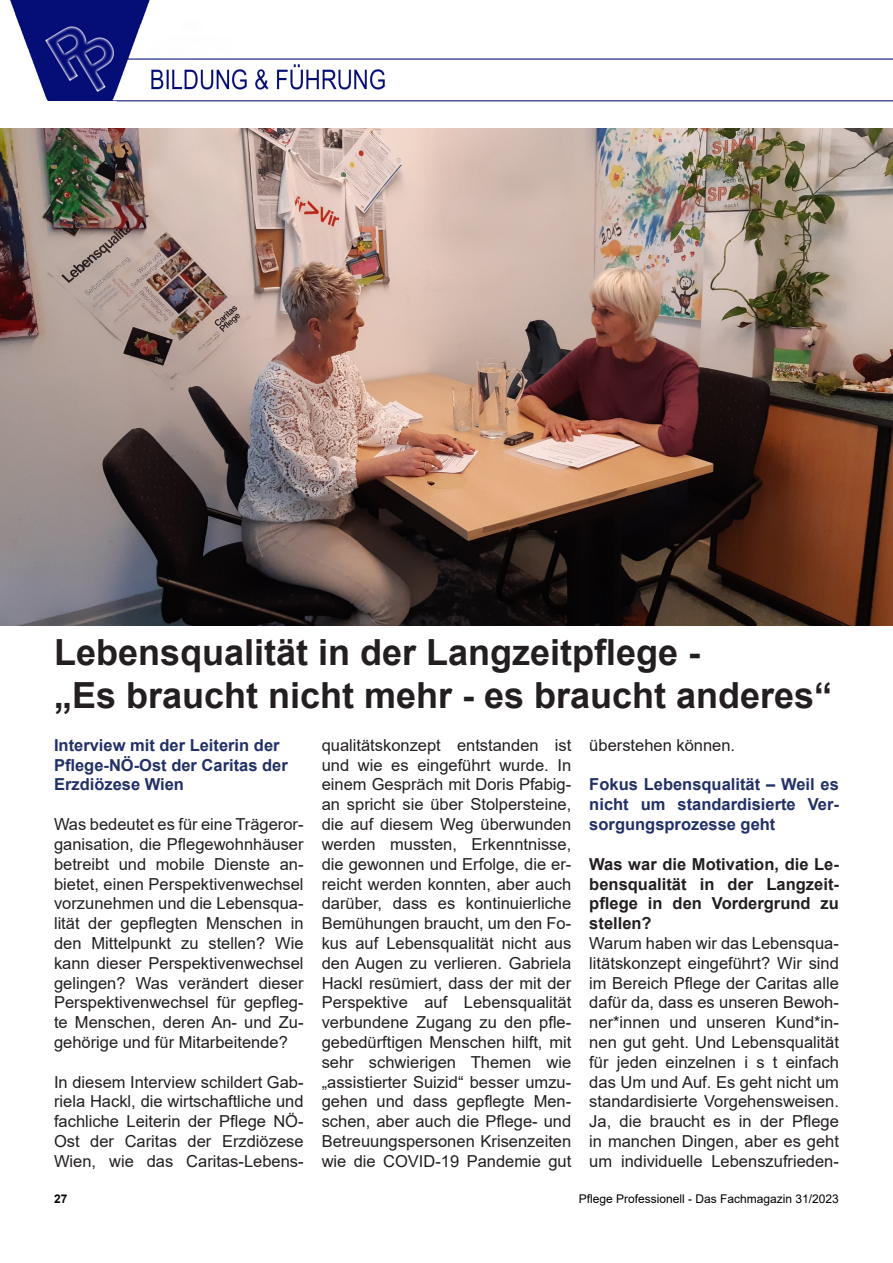
<style>
.page{position:relative;width:893px;height:1263px;background:#fff}
.page>*{position:absolute;margin:0;border:0;box-sizing:border-box;transform-origin:0 0}
.t1{font:700 36px "Arial";color:#231f20}
.t2{font:16.5px/19.8px "Arial";color:#231f20;text-align:justify}
.t3{font:700 16.5px/19.8px "Arial";color:#213067;text-align:justify}
.t4{font:700 16.5px/19.8px "Arial";color:#231f20;text-align:justify}
.t5{font:12px "Arial";color:#000}
.t6{font:700 12px "Arial";color:#000}
</style>
<div class="page">
<img style="left:0;top:0;width:893px;height:626px">
<img style="left:0;top:129px;width:893px;height:496px">
<p class="t1" style="left:54px;top:627px;width:648px">Lebensqualität in der Langzeitpflege -</p>
<p class="t1" style="left:54px;top:670px;width:780px">„Es braucht nicht mehr - es braucht anderes“</p>
<p class="t3" style="left:54px;top:735px;width:227px">Interview mit der Leiterin der</p>
<p class="t3" style="left:54px;top:755px;width:235px">Pflege-NÖ-Ost der Caritas der</p>
<p class="t3" style="left:54px;top:775px;width:132px">Erzdiözese Wien</p>
<p class="t2" style="left:54px;top:814px;width:251px">Was bedeutet es für eine Trägeror&shy;ganisation, die Pflegewohnhäuser betreibt und mobile Dienste an&shy;bietet, einen Perspektivenwechsel vorzunehmen und die Lebensqua&shy;lität der gepflegten Menschen in den Mittelpunkt zu stellen? Wie kann dieser Perspektivenwechsel gelingen? Was verändert dieser Perspektivenwechsel für gepfleg&shy;te Menschen, deren An- und Zu&shy;gehörige und für Mitarbeitende?</p>
<p class="t2" style="left:54px;top:1072px;width:251px">In diesem Interview schildert Gab&shy;riela Hackl, die wirtschaftliche und fachliche Leiterin der Pflege NÖ-Ost der Caritas der Erzdiözese Wien, wie das Caritas-Lebens-</p>
<p class="t2" style="left:322px;top:735px;width:251px">qualitätskonzept entstanden ist und wie es eingeführt wurde. In einem Gespräch mit Doris Pfabig&shy;an spricht sie über Stolpersteine, die auf diesem Weg überwunden werden mussten, Erkenntnisse, die gewonnen und Erfolge, die er&shy;reicht werden konnten, aber auch darüber, dass es kontinuierliche Bemühungen braucht, um den Fo&shy;kus auf Lebensqualität nicht aus den Augen zu verlieren. Gabriela Hackl resümiert, dass der mit der Perspektive auf Lebensqualität verbundene Zugang zu den pfle&shy;gebedürftigen Menschen hilft, mit sehr schwierigen Themen wie „assistierter Suizid“ besser umzu&shy;gehen und dass gepflegte Men&shy;schen, aber auch die Pflege- und Betreuungspersonen Krisenzeiten wie die COVID-19 Pandemie gut</p>
<p class="t2" style="left:589px;top:735px;width:147px">überstehen können.</p>
<p class="t3" style="left:589px;top:775px;width:251px">Fokus Lebensqualität – Weil es nicht um standardisierte Ver&shy;sorgungsprozesse geht</p>
<p class="t4" style="left:589px;top:854px;width:251px">Was war die Motivation, die Le&shy;bensqualität in der Langzeit&shy;pflege in den Vordergrund zu stellen?</p>
<p class="t2" style="left:589px;top:933px;width:251px">Warum haben wir das Lebensqua&shy;litätskonzept eingeführt? Wir sind im Bereich Pflege der Caritas alle dafür da, dass es unseren Bewoh&shy;ner*innen und unseren Kund*in&shy;nen gut geht. Und Lebensqualität für jeden einzelnen i s t einfach das Um und Auf. Es geht nicht um standardisierte Vorgehensweisen.<br>Ja, die braucht es in der Pflege in manchen Dingen, aber es geht um individuelle Lebenszufrieden-</p>
<p class="t6" style="left:54px;top:1190px;width:15px">27</p>
<p class="t5" style="left:579px;top:1191px;width:262px">Pflege Professionell - Das Fachmagazin 31/2023</p>
</div>
